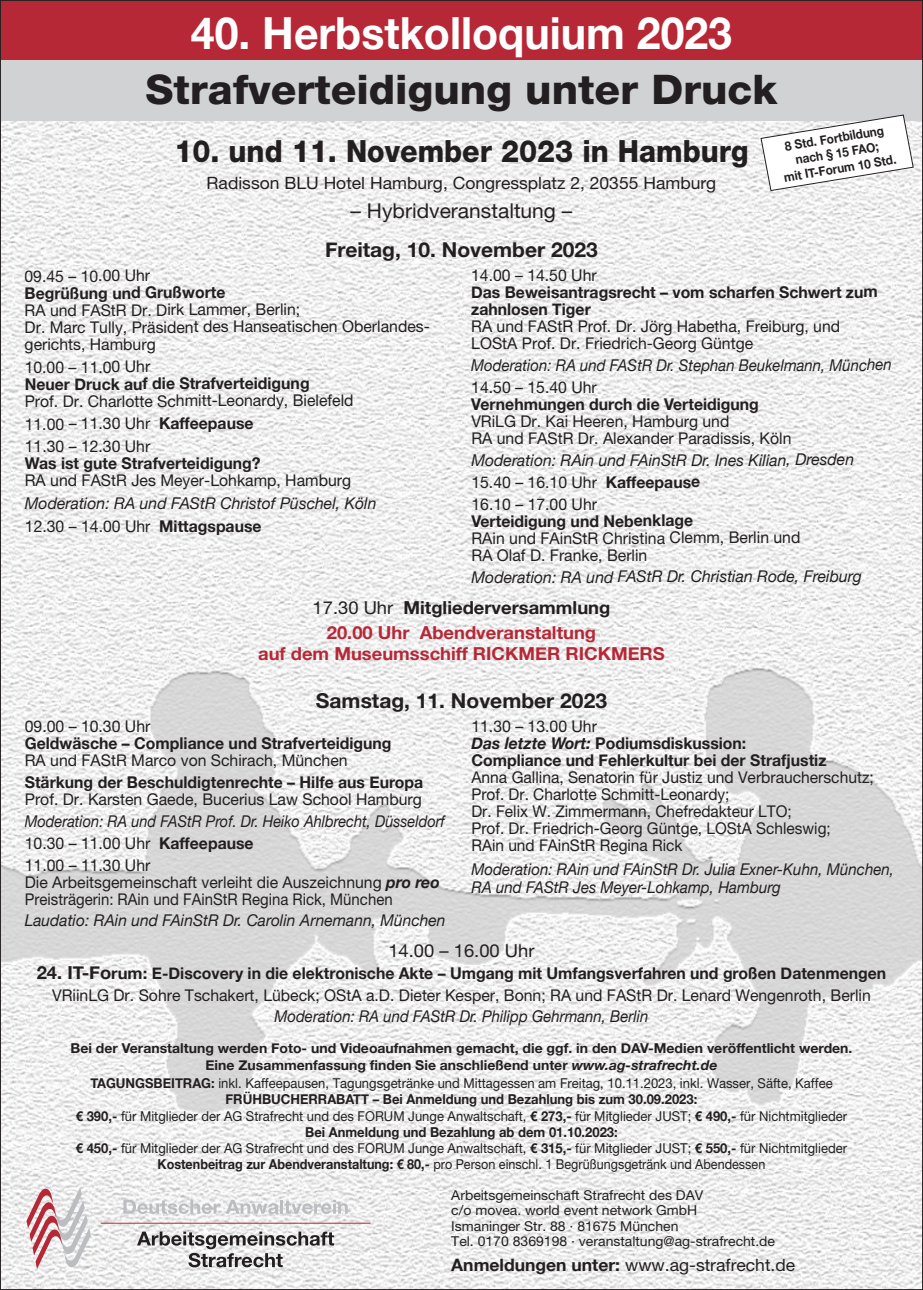
<style>
.page{position:relative;width:923px;height:1290px;background:#fff}
.page>*{position:absolute;margin:0;border:0;box-sizing:border-box;transform-origin:0 0}
.t1{font:700 44.27px "Helvetica Neue";color:#fff}
.t2{font:800 40.95px "Helvetica Neue";color:#231f20}
.t3{font:800 30.62px "Helvetica Neue";color:#231f20;scale:.93 1}
.t4{font:700 20.47px "Helvetica Neue";color:#231f20}
.t5{font:20.47px "Helvetica Neue";color:#231f20}
.t6{font:700 17.85px/20.5px "Helvetica Neue";color:#b72837;text-align:center}
.t7{font:700 17.85px "Helvetica Neue";color:#231f20}
.t8{font:17.85px "Helvetica Neue";color:#231f20}
.t9{font:16.97px "Helvetica Neue";color:#231f20}
.t10{font:16.28px/17px "Helvetica Neue";color:#231f20}
.t11{font:italic 16.28px "Helvetica Neue";color:#231f20}
.t12{font:700 16.28px/17px "Helvetica Neue";color:#231f20}
.t13{font:italic 16.28px "Helvetica Neue";color:#231f20;scale:.92 1}
.t14{font:italic 16.28px/17px "Helvetica Neue";color:#231f20;scale:.93 1}
.t15{font:italic 16.28px "Helvetica Neue";color:#231f20;scale:.9 1}
.t16{font:13.65px/16.3px "Helvetica Neue";color:#231f20;text-align:center;scale:.96 1}
.t17{font:700 13.65px/16.3px "Helvetica Neue";color:#231f20;text-align:center}
.t18{font:13.65px/15.4px "Helvetica Neue";color:#231f20}
.t19{font:700 12.78px/15.4px "Helvetica Neue";color:#231f20;text-align:center;scale:.92 1}
.s1{font-weight:700}
.s2{font-weight:400}
.s3{font-weight:700;font-style:italic}
.s4{font-size:17.85px}
.s5{font-style:italic}
</style>
<div class="page">
<img style="left:2px;top:1169px;width:919px;height:119px">
<img style="left:2px;top:121px;width:919px;height:1048px">
<svg style="left:137px;top:1231px;width:197px;height:36px"></svg>
<hr style="left:101px;top:1223px;width:269px;height:1px;background:#b72837">
<svg style="left:26px;top:1187px;width:65px;height:82px"></svg>
<svg style="left:123px;top:1200px;width:97px;height:14px"></svg>
<svg style="left:226px;top:1200px;width:122px;height:14px"></svg>
<div style="left:0;top:0;width:923px;height:60px;background:#b72837"></div>
<div style="left:0;top:60px;width:923px;height:61px;background:#d1d2d4"></div>
<svg style="left:760px;top:114px;width:154px;height:77px"></svg>
<p class="t1" style="left:191px;top:6px;width:542px">40. Herbstkolloquium 2023</p>
<p class="t2" style="left:145px;top:75px;width:633px">Strafverteidigung unter Druck</p>
<p class="t3" style="left:174px;top:140px;width:619px">10. und 11. November 2023 in Hamburg</p>
<p class="t9" style="left:207px;top:177px;width:511px">Radisson BLU Hotel Hamburg, Congressplatz 2, 20355 Hamburg</p>
<p class="t5" style="left:350px;top:203px;width:223px">– Hybridveranstaltung –</p>
<p class="t19" style="left:778px;top:139px;width:125px;rotate:-9deg">8 Std. Fortbildung nach § 15 FAO;<br>mit IT-Forum 10 Std.</p>
<p class="t4" style="left:325px;top:237px;width:274px">Freitag, 10. November 2023</p>
<p class="t10" style="left:25px;top:269px;width:407px">09.45 – 10.00 Uhr<br><span class="s1">Begrüßung und Grußworte<br></span>RA und FAStR Dr. Dirk Lammer, Berlin;<br>Dr. Marc Tully, Präsident des Hanseatischen Oberlandes - gerichts, Hamburg</p>
<p class="t10" style="left:25px;top:360px;width:330px">10.00 – 11.00 Uhr<br><span class="s1">Neuer Druck auf die Strafverteidigung<br></span>Prof. Dr. Charlotte Schmitt-Leonardy, Bielefeld</p>
<p class="t10" style="left:25px;top:417px;width:230px">11.00 – 11.30 Uhr <span class="s1">Kaffeepause</span></p>
<p class="t10" style="left:25px;top:440px;width:328px">11.30 – 12.30 Uhr<br><span class="s1">Was ist gute Strafverteidigung?<br></span>RA und FAStR Jes Meyer-Lohkamp, Hamburg</p>
<p class="t11" style="left:25px;top:493px;width:353px">Moderation: RA und FAStR Christof Püschel, Köln</p>
<p class="t10" style="left:25px;top:519px;width:238px">12.30 – 14.00 Uhr <span class="s1">Mittagspause</span></p>
<p class="t10" style="left:471px;top:268px;width:408px">14.00 – 14.50 Uhr<br><span class="s1">Das Beweisantragsrecht – vom scharfen Schwert zum zahnlosen Tiger<br></span>RA und FAStR Prof. Dr. Jörg Habetha, Freiburg, und LOStA Prof. Dr. Friedrich-Georg Güntge</p>
<p class="t13" style="left:471px;top:355px;width:459px">Moderation: RA und FAStR Dr. Stephan Beukelmann, München</p>
<p class="t10" style="left:471px;top:380px;width:322px">14.50 – 15.40 Uhr<br><span class="s1">Vernehmungen durch die Verteidigung<br></span>VRiLG Dr. Kai Heeren, Hamburg und<br>RA und FAStR Dr. Alexander Paradissis, Köln</p>
<p class="t11" style="left:471px;top:450px;width:384px">Moderation: RAin und FAinStR Dr. Ines Kilian, Dresden</p>
<p class="t10" style="left:471px;top:475px;width:230px">15.40 – 16.10 Uhr <span class="s1">Kaffeepause</span></p>
<p class="t10" style="left:471px;top:497px;width:330px">16.10 – 17.00 Uhr<br><span class="s1">Verteidigung und Nebenklage<br></span>RAin und FAinStR Christina Clemm, Berlin und<br>RA Olaf D. Franke, Berlin</p>
<p class="t11" style="left:471px;top:567px;width:392px">Moderation: RA und FAStR Dr. Christian Rode, Freiburg</p>
<p class="t7" style="left:313px;top:596px;width:299px"><span class="s2">17.30 Uhr</span> Mitgliederversammlung</p>
<p class="t6" style="left:258px;top:622px;width:408px">20.00 Uhr Abendveranstaltung<br>auf dem Museumsschiff RICKMER RICKMERS</p>
<p class="t4" style="left:316px;top:688px;width:292px">Samstag, 11. November 2023</p>
<p class="t10" style="left:25px;top:719px;width:368px">09.00 – 10.30 Uhr<br><span class="s1">Geldwäsche – Compliance und Strafverteidigung<br></span>RA und FAStR Marco von Schirach, München</p>
<p class="t12" style="left:25px;top:773px;width:400px">Stärkung der Beschuldigtenrechte – Hilfe aus Europa<br><span class="s2">Prof. Dr. Karsten Gaede, Bucerius Law School Hamburg</span></p>
<p class="t15" style="left:25px;top:811px;width:468px">Moderation: RA und FAStR Prof. Dr. Heiko Ahlbrecht, Düsseldorf</p>
<p class="t10" style="left:25px;top:836px;width:230px">10.30 – 11.00 Uhr <span class="s1">Kaffeepause</span></p>
<p class="t10" style="left:25px;top:858px;width:416px">11.00 – 11.30 Uhr<br>Die Arbeitsgemeinschaft verleiht die Auszeichnung <span class="s3">pro reo<br></span>Preisträgerin: RAin und FAinStR Regina Rick, München</p>
<p class="t11" style="left:25px;top:911px;width:422px">Laudatio: RAin und FAinStR Dr. Carolin Arnemann, München</p>
<p class="t10" style="left:471px;top:719px;width:404px">11.30 – 13.00 Uhr<br><span class="s3">Das letzte Wort:</span> <span class="s1">Podiumsdiskussion:<br>Compliance und Fehlerkultur bei der Strafjustiz<br></span>Anna Gallina, Senatorin für Justiz und Verbraucherschutz; Prof. Dr. Charlotte Schmitt-Leonardy;<br>Dr. Felix W. Zimmermann, Chefredakteur LTO;<br>Prof. Dr. Friedrich-Georg Güntge, LOStA Schleswig;<br>RAin und FAinStR Regina Rick</p>
<p class="t14" style="left:471px;top:861px;width:456px">Moderation: RAin und FAinStR Dr. Julia Exner-Kuhn, München,<br>RA und FAStR Jes Meyer-Lohkamp, Hamburg</p>
<p class="t8" style="left:388px;top:944px;width:148px">14.00 – 16.00 Uhr</p>
<p class="t12" style="left:37px;top:964px;width:851px"><span class="s4">24. IT-Fo</span>rum: E-Discovery in die elektronische Akte – Umgang mit Umfangsverfahren und großen Datenmengen</p>
<p class="t10" style="left:52px;top:988px;width:820px">VRiinLG Dr. Sohre Tschakert, Lübeck; OStA a.D. Dieter Kesper, Bonn; RA und FAStR Dr. Lenard Wengenroth, Berlin</p>
<p class="t13" style="left:274px;top:1007px;width:408px">Moderation: RA und FAStR Dr. Philipp Gehrmann, Berlin</p>
<p class="t17" style="left:70px;top:1040px;width:783px">Bei der Veranstaltung werden Foto- und Videoaufnahmen gemacht, die ggf. in den DAV-Medien veröffentlicht werden.<br>Eine Zusammenfassung finden Sie anschließend unter <span class="s5">www.ag-strafrecht.de</span></p>
<p class="t16" style="left:76px;top:1076px;width:805px"><span class="s1">TAGUNGSBEITRAG:</span> inkl. Kaffeepausen, Tagungsgetränke und Mittagessen am Freitag, 10.11.2023, inkl. Wasser, Säfte, Kaffee <span class="s1">FRÜHBUCHERRABATT – Bei Anmeldung und Bezahlung bis zum 30.09.2023:<br>€ 390,-</span> für Mitglieder der AG Strafrecht und des FORUM Junge Anwaltschaft, <span class="s1">€ 273,-</span> für Mitglieder JUST; <span class="s1">€ 490,-</span> für Nichtmitglieder <span class="s1">Bei Anmeldung und Bezahlung ab dem 01.10.2023:<br>€ 450,-</span> für Mitglieder der AG Strafrecht und des FORUM Junge Anwaltschaft, <span class="s1">€ 315,-</span> für Mitglieder JUST; <span class="s1">€ 550,-</span> für Nichtmitglieder <span class="s1">Kostenbeitrag zur Abendveranstaltung: € 80,-</span> pro Person einschl. 1 Begrüßungsgetränk und Abendessen</p>
<p class="t18" style="left:451px;top:1189px;width:325px">Arbeitsgemeinschaft Strafrecht des DAV<br>c/o movea. world event network GmbH<br>Ismaninger Str. 88 · 81675 München<br>Tel. 0170 8369198 · veranstaltung@ag-strafrecht.de</p>
<p class="t9" style="left:451px;top:1259px;width:345px"><span class="s1">Anmeldungen unter:</span> www.ag-strafrecht.de</p>
</div>
